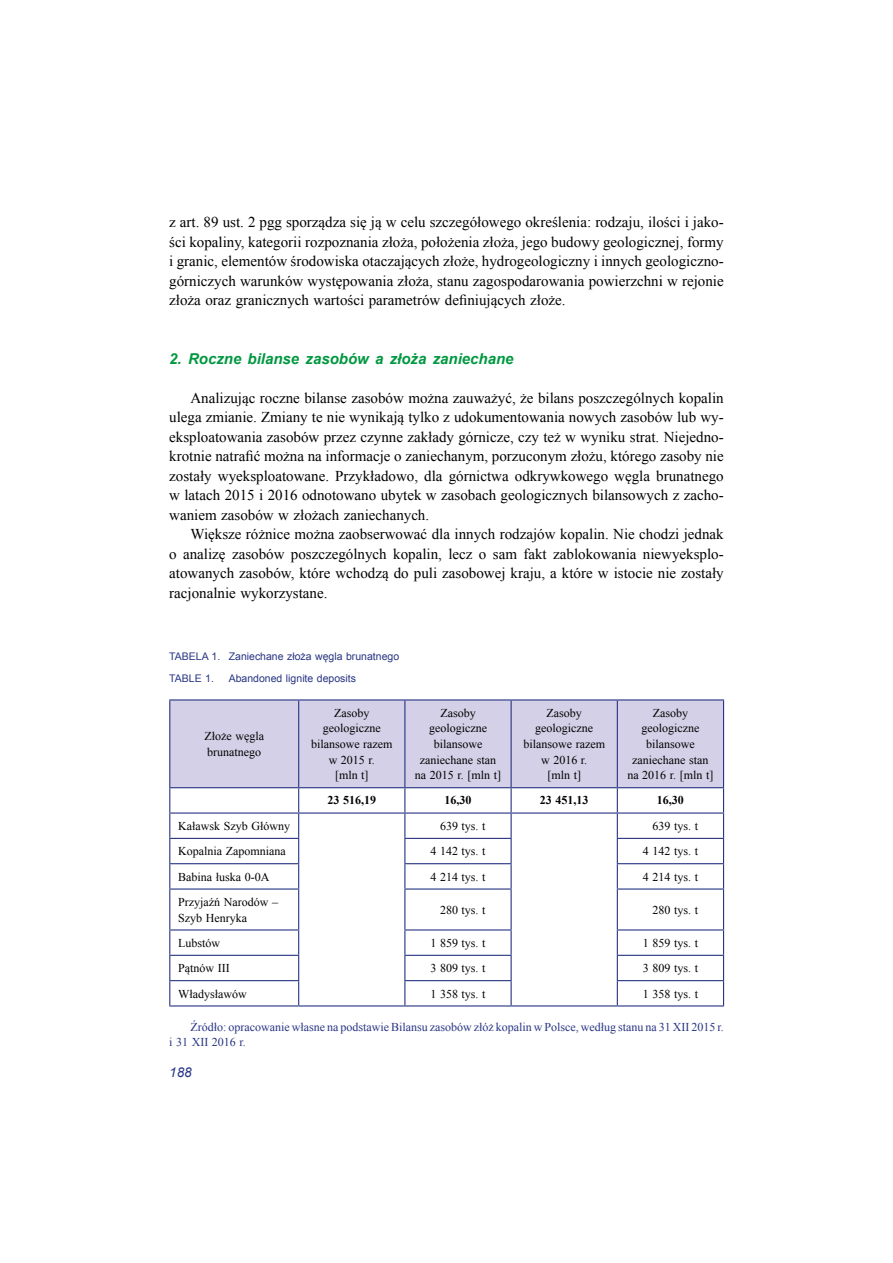
<style>
.page{position:relative;width:893px;height:1263px;background:#fff}
.page>*{position:absolute;margin:0;border:0;box-sizing:border-box;transform-origin:0 0}
.t1{font:15px/19.5px "Times New Roman";color:#000;text-align:justify}
.t2{font:italic 700 15px "Arial";color:#009840}
.t3{font:italic 13.5px "Arial";color:#283583}
.t4{font:12px/15.6px "Times New Roman";color:#000;text-align:center}
.t5{font:12px/15.6px "Times New Roman";color:#283583}
.t6{font:700 12px "Times New Roman";color:#000}
.t7{font:10.5px/22px "Arial";color:#283583}
</style>
<div class="page">
<div style="left:170px;top:700px;width:553px;height:87px;background:#d3d0e7"></div>
<hr style="left:169px;top:699px;width:130px;height:1px;background:#283583">
<hr style="left:169px;top:700px;width:1px;height:87px;background:#283583">
<hr style="left:299px;top:699px;width:106px;height:1px;background:#283583">
<hr style="left:298px;top:700px;width:1px;height:87px;background:#283583">
<hr style="left:405px;top:699px;width:106px;height:1px;background:#283583">
<hr style="left:404px;top:700px;width:1px;height:87px;background:#283583">
<hr style="left:511px;top:699px;width:106px;height:1px;background:#283583">
<hr style="left:511px;top:700px;width:1px;height:87px;background:#283583">
<hr style="left:617px;top:699px;width:107px;height:1px;background:#283583">
<hr style="left:617px;top:700px;width:1px;height:87px;background:#283583">
<hr style="left:723px;top:700px;width:1px;height:87px;background:#283583">
<hr style="left:169px;top:787px;width:130px;height:1px;background:#283583">
<hr style="left:299px;top:787px;width:106px;height:1px;background:#283583">
<hr style="left:405px;top:787px;width:106px;height:1px;background:#283583">
<hr style="left:511px;top:787px;width:106px;height:1px;background:#283583">
<hr style="left:617px;top:787px;width:107px;height:1px;background:#283583">
<hr style="left:169px;top:812px;width:130px;height:2px;background:#283583">
<hr style="left:299px;top:812px;width:106px;height:2px;background:#283583">
<hr style="left:405px;top:812px;width:106px;height:2px;background:#283583">
<hr style="left:511px;top:812px;width:106px;height:2px;background:#283583">
<hr style="left:617px;top:812px;width:107px;height:2px;background:#283583">
<hr style="left:169px;top:838px;width:130px;height:1px;background:#283583">
<hr style="left:404px;top:838px;width:108px;height:1px;background:#283583">
<hr style="left:617px;top:838px;width:107px;height:1px;background:#283583">
<hr style="left:169px;top:863px;width:130px;height:1px;background:#283583">
<svg style="left:169px;top:788px;width:1px;height:100px"></svg>
<svg style="left:298px;top:788px;width:1px;height:100px"></svg>
<hr style="left:404px;top:863px;width:108px;height:1px;background:#283583">
<svg style="left:404px;top:788px;width:1px;height:100px"></svg>
<svg style="left:511px;top:788px;width:1px;height:100px"></svg>
<hr style="left:617px;top:863px;width:107px;height:1px;background:#283583">
<svg style="left:617px;top:788px;width:1px;height:100px"></svg>
<svg style="left:723px;top:788px;width:1px;height:100px"></svg>
<hr style="left:169px;top:888px;width:130px;height:1px;background:#283583">
<hr style="left:169px;top:890px;width:1px;height:39px;background:#283583">
<hr style="left:298px;top:890px;width:1px;height:39px;background:#283583">
<hr style="left:404px;top:888px;width:108px;height:1px;background:#283583">
<hr style="left:404px;top:890px;width:1px;height:39px;background:#283583">
<hr style="left:511px;top:890px;width:1px;height:39px;background:#283583">
<hr style="left:617px;top:888px;width:107px;height:1px;background:#283583">
<hr style="left:617px;top:890px;width:1px;height:39px;background:#283583">
<hr style="left:723px;top:890px;width:1px;height:39px;background:#283583">
<hr style="left:169px;top:929px;width:130px;height:1px;background:#283583">
<hr style="left:404px;top:929px;width:108px;height:1px;background:#283583">
<hr style="left:617px;top:929px;width:107px;height:1px;background:#283583">
<hr style="left:169px;top:955px;width:130px;height:1px;background:#283583">
<hr style="left:404px;top:955px;width:108px;height:1px;background:#283583">
<hr style="left:617px;top:955px;width:107px;height:1px;background:#283583">
<hr style="left:169px;top:980px;width:130px;height:1px;background:#283583">
<svg style="left:169px;top:930px;width:1px;height:75px"></svg>
<svg style="left:298px;top:930px;width:1px;height:75px"></svg>
<hr style="left:404px;top:980px;width:108px;height:1px;background:#283583">
<svg style="left:404px;top:930px;width:1px;height:75px"></svg>
<svg style="left:511px;top:930px;width:1px;height:75px"></svg>
<hr style="left:617px;top:980px;width:107px;height:1px;background:#283583">
<svg style="left:617px;top:930px;width:1px;height:75px"></svg>
<svg style="left:723px;top:930px;width:1px;height:75px"></svg>
<hr style="left:169px;top:1005px;width:130px;height:1px;background:#283583">
<hr style="left:299px;top:1005px;width:106px;height:1px;background:#283583">
<hr style="left:405px;top:1005px;width:106px;height:1px;background:#283583">
<hr style="left:511px;top:1005px;width:106px;height:1px;background:#283583">
<hr style="left:617px;top:1005px;width:107px;height:1px;background:#283583">
<p class="t1" style="left:169px;top:212px;width:556px">z art. 89 ust. 2 pgg sporządza się ją w celu szczegółowego określenia: rodzaju, ilości i jako&shy;ści kopaliny, kategorii rozpoznania złoża, położenia złoża, jego budowy geologicznej, formy i granic, elementów środowiska otaczających złoże, hydrogeologiczny i innych geologiczno&shy;górniczych warunków występowania złoża, stanu zagospodarowania powierzchni w rejonie złoża oraz granicznych wartości parametrów definiujących złoże.</p>
<p class="t2" style="left:169px;top:348px;width:346px">2. Roczne bilanse zasobów a złoża zaniechane</p>
<p class="t1" style="left:169px;top:388px;width:556px;text-indent:21px">Analizując roczne bilanse zasobów można zauważyć, że bilans poszczególnych kopalin ulega zmianie. Zmiany te nie wynikają tylko z udokumentowania nowych zasobów lub wy&shy;eksploatowania zasobów przez czynne zakłady górnicze, czy też w wyniku strat. Niejedno&shy;krotnie natrafić można na informacje o zaniechanym, porzuconym złożu, którego zasoby nie zostały wyeksploatowane. Przykładowo, dla górnictwa odkrywkowego węgla brunatnego w latach 2015 i 2016 odnotowano ubytek w zasobach geologicznych bilansowych z zacho&shy;waniem zasobów w złożach zaniechanych.</p>
<p class="t1" style="left:169px;top:524px;width:556px;text-indent:21px">Większe różnice można zaobserwować dla innych rodzajów kopalin. Nie chodzi jednak o analizę zasobów poszczególnych kopalin, lecz o sam fakt zablokowania niewyeksplo&shy;atowanych zasobów, które wchodzą do puli zasobowej kraju, a które w istocie nie zostały racjonalnie wykorzystane.</p>
<p class="t7" style="left:169px;top:646px;width:231px">TABELA 1. Zaniechane złoża węgla brunatnego<br>TABLE 1.</p>
<p class="t7" style="left:229px;top:668px;width:129px">Abandoned lignite deposits</p>
<p class="t4" style="left:204px;top:728px;width:61px;text-align:left">Złoże węgla brunatnego</p>
<p class="t4" style="left:311px;top:705px;width:83px">Zasoby geologiczne bilansowe razem w 2015 r.<br>[mln t]</p>
<p class="t4" style="left:415px;top:705px;width:88px">Zasoby geologiczne bilansowe zaniechane stan na 2015 r. [mln t]</p>
<p class="t4" style="left:523px;top:705px;width:83px">Zasoby geologiczne bilansowe razem w 2016 r.<br>[mln t]</p>
<p class="t4" style="left:627px;top:705px;width:88px">Zasoby geologiczne bilansowe zaniechane stan na 2016 r. [mln t]</p>
<p class="t6" style="left:327px;top:792px;width:50px">23 516,19</p>
<p class="t6" style="left:444px;top:792px;width:28px">16,30</p>
<p class="t6" style="left:540px;top:792px;width:50px">23 451,13</p>
<p class="t6" style="left:657px;top:792px;width:28px">16,30</p>
<p class="t4" style="left:178px;top:818px;width:113px">Kaławsk Szyb Główny</p>
<p class="t4" style="left:440px;top:818px;width:47px">639 tys. t</p>
<p class="t4" style="left:652px;top:818px;width:47px">639 tys. t</p>
<p class="t4" style="left:178px;top:843px;width:109px">Kopalnia Zapomniana</p>
<p class="t4" style="left:430px;top:843px;width:57px">4 142 tys. t</p>
<p class="t4" style="left:643px;top:843px;width:57px">4 142 tys. t</p>
<p class="t4" style="left:178px;top:868px;width:93px">Babina łuska 0-0A</p>
<p class="t4" style="left:430px;top:868px;width:57px">4 214 tys. t</p>
<p class="t4" style="left:643px;top:868px;width:57px">4 214 tys. t</p>
<p class="t4" style="left:178px;top:894px;width:101px;text-align:left">Przyjaźń Narodów –<br>Szyb Henryka</p>
<p class="t4" style="left:440px;top:902px;width:47px">280 tys. t</p>
<p class="t4" style="left:652px;top:902px;width:47px">280 tys. t</p>
<p class="t4" style="left:178px;top:935px;width:43px">Lubstów</p>
<p class="t4" style="left:430px;top:935px;width:57px">1 859 tys. t</p>
<p class="t4" style="left:643px;top:935px;width:57px">1 859 tys. t</p>
<p class="t4" style="left:178px;top:960px;width:53px">Pątnów III</p>
<p class="t4" style="left:430px;top:960px;width:57px">3 809 tys. t</p>
<p class="t4" style="left:643px;top:960px;width:57px">3 809 tys. t</p>
<p class="t4" style="left:178px;top:985px;width:70px">Władysławów</p>
<p class="t4" style="left:430px;top:985px;width:57px">1 358 tys. t</p>
<p class="t4" style="left:643px;top:985px;width:57px">1 358 tys. t</p>
<p class="t5" style="left:169px;top:1019px;width:556px;text-indent:21px">Źródło: opracowanie własne na podstawie Bilansu zasobów złóż kopalin w Polsce, według stanu na 31 XII 2015 r. i 31 XII 2016 r.</p>
<p class="t3" style="left:169px;top:1064px;width:24px">188</p>
</div>
